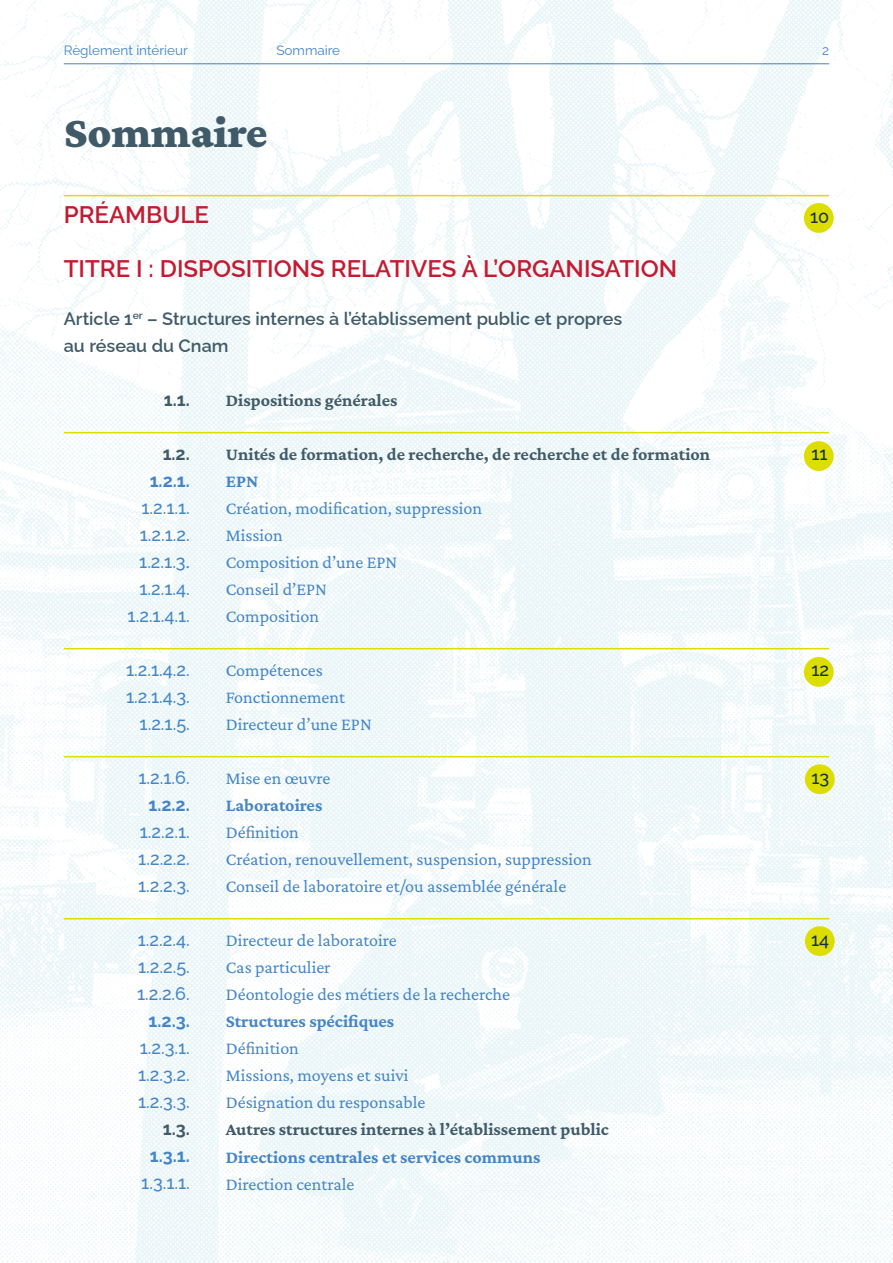
<style>
.page{position:relative;width:893px;height:1263px;background:#fff}
.page>*{position:absolute;margin:0;border:0;box-sizing:border-box;transform-origin:0 0}
.t1{font:900 45px "Crimson Pro";color:#405a68}
.t2{font:600 24px "Raleway";color:#c31b31}
.t3{font:18px/27px "Crimson Pro";color:#4585c6}
.t4{font:500 18px/27px "Raleway";color:#4585c6;text-align:justify}
.t5{font:700 18px "Crimson Pro";color:#405a68}
.t6{font:600 18px/27px "Raleway";color:#405a68}
.t7{font:700 18px "Crimson Pro";color:#4585c6}
.t8{font:700 18px "Raleway";color:#4585c6}
.t9{font:700 18px "Raleway";color:#405a68}
.t10{font:500 18px "Raleway";color:#12304d}
.t11{font:13.5px "Raleway";color:#4585c6}
.s1{font-family:"Crimson Pro";font-weight:400}
</style>
<div class="page">
<img style="left:1px;top:0;width:892px;height:1263px">
<div style="left:805px;top:926px;width:30px;height:30px;background:#dedd00;border-radius:50%"></div>
<div style="left:804px;top:441px;width:30px;height:30px;background:#dedd00;border-radius:50%"></div>
<div style="left:804px;top:657px;width:30px;height:30px;background:#dedd00;border-radius:50%"></div>
<div style="left:805px;top:764px;width:30px;height:30px;background:#dedd00;border-radius:50%"></div>
<div style="left:804px;top:203px;width:30px;height:30px;background:#dedd00;border-radius:50%"></div>
<hr style="left:64px;top:195px;width:765px;height:1px;background:#dedd00">
<hr style="left:64px;top:432px;width:765px;height:1px;background:#dedd00">
<hr style="left:64px;top:648px;width:765px;height:1px;background:#dedd00">
<hr style="left:64px;top:756px;width:765px;height:1px;background:#dedd00">
<hr style="left:64px;top:918px;width:765px;height:1px;background:#dedd00">
<p class="t11" style="left:64px;top:40px;width:125px">Règlement intérieur</p>
<p class="t11" style="left:276px;top:40px;width:65px">Sommaire</p>
<p class="t11" style="left:822px;top:40px;width:9px">2</p>
<h1 class="t1" style="left:64px;top:103px;width:205px">Sommaire</h1>
<h2 class="t2" style="left:64px;top:196px;width:147px">PRÉAMBULE</h2>
<p class="t10" style="left:810px;top:203px;width:21px">10</p>
<h2 class="t2" style="left:64px;top:250px;width:615px">TITRE I : DISPOSITIONS RELATIVES À L’ORGANISATION</h2>
<p class="t6" style="left:64px;top:303px;width:560px">Article 1<sup>er</sup> – Structures internes à l’établissement public et propres au réseau du Cnam</p>
<p class="t9" style="left:164px;top:385px;width:27px">1.1.</p>
<p class="t9" style="left:163px;top:439px;width:29px">1.2.</p>
<p class="t8" style="left:150px;top:466px;width:42px">1.2.1.</p>
<p class="t4" style="left:128px;top:492px;width:64px;text-align:right">1.2.1.1.<br>1.2.1.2.<br>1.2.1.3<span class="s1">.<br></span>1.2.1.4.<br>1.2.1.4.1.</p>
<p class="t4" style="left:126px;top:654px;width:65px;text-align:right">1.2.1.4.2.<br>1.2.1.4.3.<br>1.2.1.5.</p>
<p class="t4" style="left:139px;top:762px;width:53px">1.2.1.6.</p>
<p class="t8" style="left:148px;top:790px;width:43px">1.2.2.</p>
<p class="t4" style="left:138px;top:816px;width:53px">1.2.2.1.<br>1.2.2.2.<br>1.2.2.3.</p>
<p class="t4" style="left:137px;top:924px;width:54px">1.2.2.4.<br>1.2.2.5.<br>1.2.2.6.</p>
<p class="t8" style="left:149px;top:1006px;width:43px">1.2.3.</p>
<p class="t4" style="left:138px;top:1032px;width:53px">1.2.3.1.<br>1.2.3.2.<br>1.2.3.3.</p>
<p class="t9" style="left:163px;top:1114px;width:29px">1.3.</p>
<p class="t8" style="left:150px;top:1141px;width:41px">1.3.1.</p>
<p class="t4" style="left:141px;top:1167px;width:50px">1.3.1.1.</p>
<p class="t5" style="left:226px;top:389px;width:173px">Dispositions générales</p>
<p class="t5" style="left:226px;top:443px;width:486px">Unités de formation, de recherche, de recherche et de formation</p>
<p class="t10" style="left:811px;top:440px;width:18px">11</p>
<p class="t7" style="left:226px;top:470px;width:34px">EPN</p>
<p class="t3" style="left:226px;top:495px;width:258px">Création, modification, suppression<br>Mission<br>Composition d’une EPN<br>Conseil d’EPN<br>Composition</p>
<p class="t3" style="left:226px;top:657px;width:99px">Compétences</p>
<p class="t10" style="left:811px;top:656px;width:19px">12</p>
<p class="t3" style="left:226px;top:684px;width:148px">Fonctionnement<br>Directeur d’une EPN</p>
<p class="t3" style="left:226px;top:765px;width:106px">Mise en œuvre</p>
<p class="t10" style="left:811px;top:764px;width:19px">13</p>
<p class="t7" style="left:226px;top:794px;width:98px">Laboratoires</p>
<p class="t3" style="left:226px;top:819px;width:368px">Définition<br>Création, renouvellement, suspension, suppression<br>Conseil de laboratoire et/ou assemblée générale</p>
<p class="t3" style="left:226px;top:927px;width:172px">Directeur de laboratoire</p>
<p class="t10" style="left:811px;top:926px;width:20px">14</p>
<p class="t3" style="left:226px;top:954px;width:286px">Cas particulier<br>Déontologie des métiers de la recherche</p>
<p class="t7" style="left:226px;top:1010px;width:170px">Structures spécifiques</p>
<p class="t3" style="left:226px;top:1035px;width:201px">Définition<br>Missions, moyens et suivi<br>Désignation du responsable</p>
<p class="t5" style="left:226px;top:1118px;width:385px">Autres structures internes à l’établissement public</p>
<p class="t7" style="left:226px;top:1145px;width:316px">Directions centrales et services communs</p>
<p class="t3" style="left:226px;top:1170px;width:130px">Direction centrale</p>
</div>
